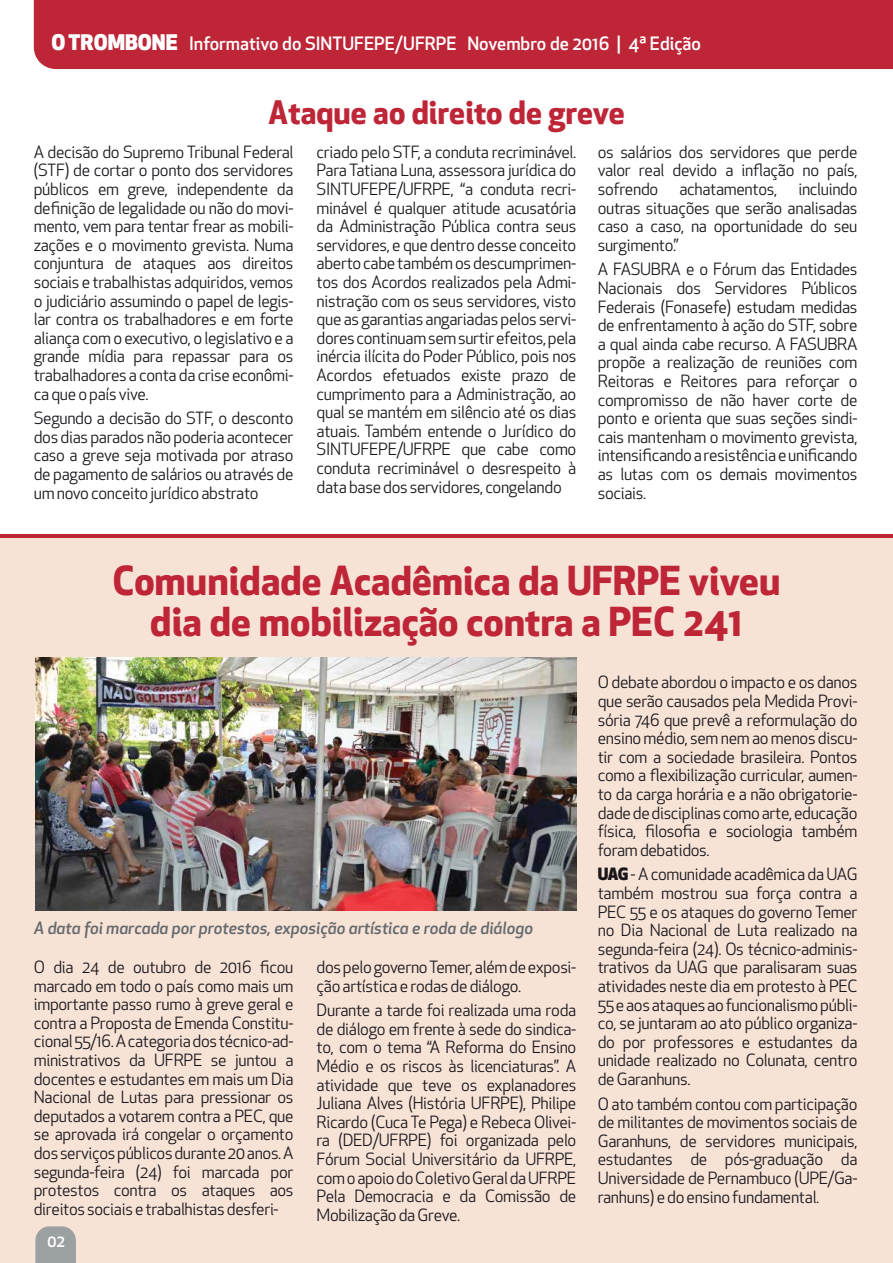
<style>
.page{position:relative;width:893px;height:1263px;background:#fff}
.page>*{position:absolute;margin:0;border:0;box-sizing:border-box;transform-origin:0 0}
.t1{font:700 39px/40.8px "Apex New";color:#be2638;text-align:center}
.t2{font:700 31.5px "Apex New";color:#be2638}
.t3{font:500 18px "Apex New";color:#fff}
.t4{font:16.5px/18.6px "Apex New";letter-spacing:-.02em;color:#19171c;text-align:justify}
.t5{font:italic 500 16.5px "Apex New";color:#64696c}
.t6{font:500 16.5px "Apex New";color:#fff}
.s1{font-weight:800;font-size:21px}
.s2{font-weight:800}
</style>
<div class="page">
<div style="left:0;top:536px;width:893px;height:727px;background:#f7e2d6"></div>
<svg style="left:35px;top:1226px;width:41px;height:37px;background:#a2a5a6"></svg>
<div style="left:34px;top:0;width:859px;height:69px;background:#be2638"></div>
<hr style="left:0;top:534px;width:893px;height:3px;background:#be2638">
<img style="left:35px;top:657px;width:541px;height:254px">
<p class="t3" style="left:52px;top:31px;width:651px"><span class="s1">O TROMBONE</span> Informativo do SINTUFEPE/UFRPE Novembro de 2016 | 4ª Edição</p>
<h2 class="t2" style="left:268px;top:90px;width:358px">Ataque ao direito de greve</h2>
<p class="t4" style="left:34px;top:143px;width:261px">A decisão do Supremo Tribunal Federal (STF) de cortar o ponto dos servidores públicos em greve, independente da definição de legalidade ou não do movi&shy;mento, vem para tentar frear as mobili&shy;zações e o movimento grevista. Numa conjuntura de ataques aos direitos sociais e trabalhistas adquiridos, vemos o judiciário assumindo o papel de legis&shy;lar contra os trabalhadores e em forte aliança com o executivo, o legislativo e a grande mídia para repassar para os trabalhadores a conta da crise econômi&shy;ca que o país vive.</p>
<p class="t4" style="left:34px;top:409px;width:261px">Segundo a decisão do STF, o desconto dos dias parados não poderia acontecer caso a greve seja motivada por atraso de pagamento de salários ou através de um novo conceito jurídico abstrato</p>
<p class="t4" style="left:317px;top:143px;width:261px">criado pelo STF, a conduta recriminável.<br>Para Tatiana Luna, assessora jurídica do SINTUFEPE/UFRPE, “a conduta recri&shy;minável é qualquer atitude acusatória da Administração Pública contra seus servidores, e que dentro desse conceito aberto cabe também os descumprimen&shy;tos dos Acordos realizados pela Admi&shy;nistração com os seus servidores, visto que as garantias angariadas pelos servi&shy;dores continuam sem surtir efeitos, pela inércia ilícita do Poder Público, pois nos Acordos efetuados existe prazo de cumprimento para a Administração, ao qual se mantém em silêncio até os dias atuais. Também entende o Jurídico do SINTUFEPE/UFRPE que cabe como conduta recriminável o desrespeito à data base dos servidores, congelando</p>
<p class="t4" style="left:598px;top:143px;width:261px">os salários dos servidores que perde valor real devido a inflação no país, sofrendo</p>
<p class="t4" style="left:598px;top:180px;width:261px;text-indent:201px">incluindo outras situações que serão analisadas caso a caso, na oportunidade do seu surgimento.”</p>
<p class="t4" style="left:598px;top:260px;width:261px">A FASUBRA e o Fórum das Entidades Nacionais dos Servidores Públicos Federais (Fonasefe) estudam medidas de enfrentamento à ação do STF, sobre a qual ainda cabe recurso. A FASUBRA propõe a realização de reuniões com Reitoras e Reitores para reforçar o compromisso de não haver corte de ponto e orienta que suas seções sindi&shy;cais mantenham o movimento grevista, intensificando a resistência e unificando as lutas com os demais movimentos sociais.</p>
<p class="t4" style="left:679px;top:180px;width:99px">achatamentos,</p>
<h1 class="t1" style="left:112px;top:559px;width:670px">Comunidade Acadêmica da UFRPE viveu dia de mobilização contra a PEC 241</h1>
<p class="t5" style="left:34px;top:916px;width:501px">A data foi marcada por protestos, exposição artística e roda de diálogo</p>
<p class="t4" style="left:34px;top:958px;width:261px">O dia 24 de outubro de 2016 ficou marcado em todo o país como mais um importante passo rumo à greve geral e contra a Proposta de Emenda Constitu&shy;cional 55/16. A categoria dos técnico-ad&shy;ministrativos da UFRPE se juntou a docentes e estudantes em mais um Dia Nacional de Lutas para pressionar os deputados a votarem contra a PEC, que se aprovada irá congelar o orçamento dos serviços públicos durante 20 anos. A segunda-feira (24) foi marcada por protestos contra os ataques aos direitos sociais e trabalhistas desferi-</p>
<p class="t4" style="left:317px;top:958px;width:261px">dos pelo governo Temer, além de exposi&shy;ção artística e rodas de diálogo.</p>
<p class="t4" style="left:317px;top:1001px;width:261px">Durante a tarde foi realizada uma roda de diálogo em frente à sede do sindica&shy;to, com o tema “A Reforma do Ensino Médio e os riscos às licenciaturas”. A atividade que teve os explanadores Juliana Alves (História UFRPE), Philipe Ricardo (Cuca Te Pega) e Rebeca Olivei&shy;ra (DED/UFRPE) foi organizada pelo Fórum Social Universitário da UFRPE, com o apoio do Coletivo Geral da UFRPE Pela Democracia e da Comissão de Mobilização da Greve.</p>
<p class="t6" style="left:47px;top:1229px;width:19px">02</p>
<p class="t4" style="left:598px;top:673px;width:261px">O debate abordou o impacto e os danos que serão causados pela Medida Provi&shy;sória 746 que prevê a reformulação do ensino médio, sem nem ao menos discu&shy;tir com a sociedade brasileira. Pontos como a flexibilização curricular, aumen&shy;to da carga horária e a não obrigatorie&shy;dade de disciplinas como arte, educação física, filosofia e sociologia também foram debatidos.</p>
<p class="t4" style="left:598px;top:865px;width:261px"><span class="s2">UAG</span> - A comunidade acadêmica da UAG também mostrou sua força contra a PEC 55 e os ataques do governo Temer no Dia Nacional de Luta realizado na segunda-feira (24). Os técnico-adminis&shy;trativos da UAG que paralisaram suas atividades neste dia em protesto à PEC 55 e aos ataques ao funcionalismo públi&shy;co, se juntaram ao ato público organiza&shy;do por professores e estudantes da unidade realizado no Colunata, centro de Garanhuns.</p>
<p class="t4" style="left:598px;top:1094px;width:261px">O ato também contou com participação de militantes de movimentos sociais de Garanhuns, de servidores municipais, estudantes de pós-graduação da Universidade de Pernambuco (UPE/Ga&shy;ranhuns) e do ensino fundamental.</p>
</div>
